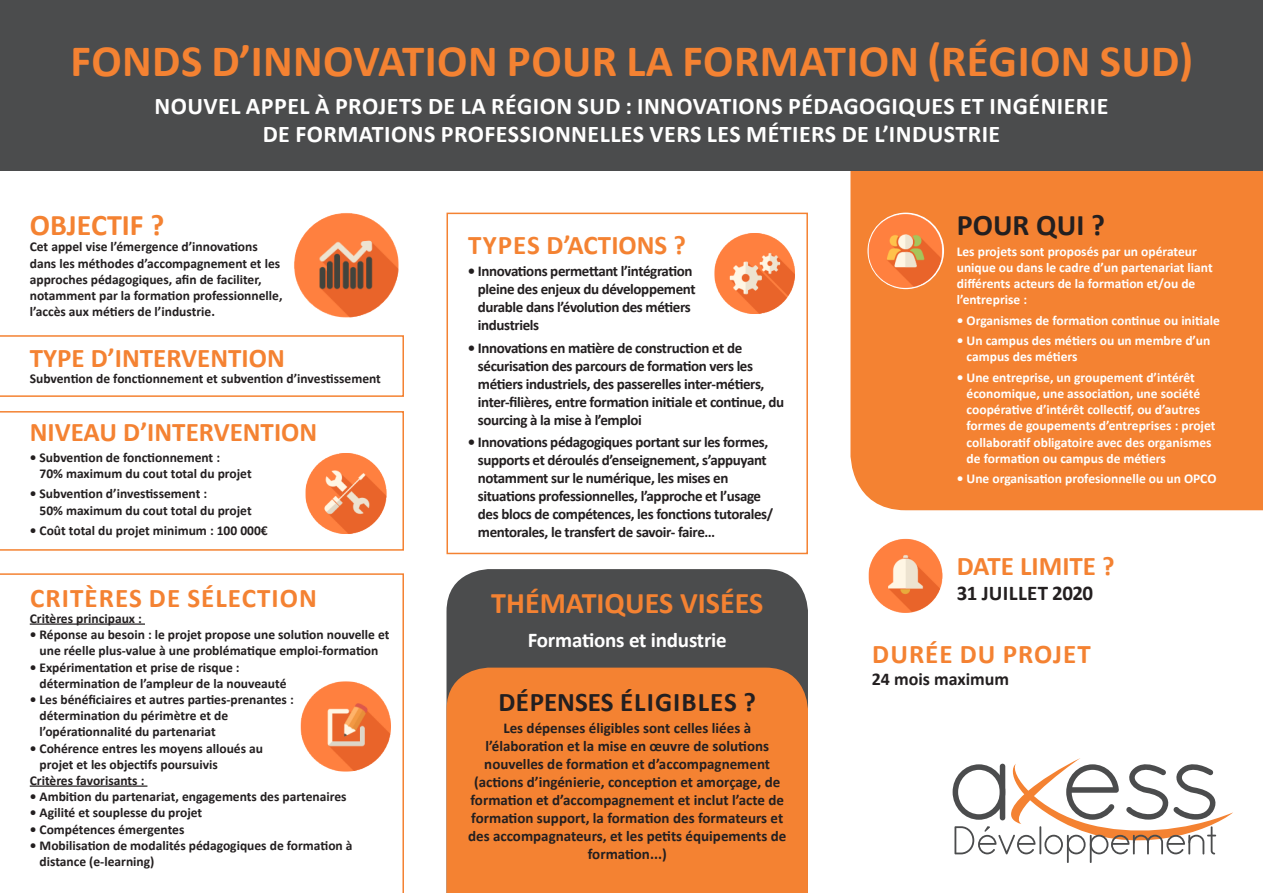
<style>
.page{position:relative;width:1263px;height:893px;background:#fff}
.page>*{position:absolute;margin:0;border:0;box-sizing:border-box;transform-origin:0 0}
.t1{font:700 45px "Calibri";letter-spacing:.01em;color:#f48232}
.t2{font:700 30px "Calibri";color:#f48232}
.t3{font:700 30px "Calibri";color:#231f20}
.t4{font:700 27px "Calibri";color:#f48232}
.t5{font:700 27px "Calibri";letter-spacing:.04em;color:#f48232}
.t6{font:700 27px "Calibri";letter-spacing:.03em;color:#231f20}
.t7{font:700 24px/28.8px "Calibri";letter-spacing:.02em;color:#fff;text-align:center}
.t8{font:700 21px "Calibri";letter-spacing:-.01em;color:#fff}
.t9{font:700 21px "Calibri";letter-spacing:.015em;color:#231f20}
.t10{font:700 18px "Calibri";color:#231f20}
.t11{font:700 15px/18px "Calibri";letter-spacing:-.025em;color:#231f20}
.t12{font:700 15px/18px "Calibri";color:#231f20;text-align:center}
.t13{font:700 13.5px/16.2px "Calibri";color:#231f20}
.t14{font:700 13.5px/16.2px "Calibri";color:#fff}
</style>
<div class="page">
<div style="left:850px;top:170px;width:413px;height:340px;background:#f48232"></div>
<svg style="left:446px;top:212px;width:362px;height:343px"></svg>
<div style="left:0;top:0;width:1263px;height:170px;background:#4b4c4d"></div>
<hr style="left:1067px;top:835px;width:2px;height:28px;background:#4b4c4d">
<hr style="left:1090px;top:835px;width:2px;height:28px;background:#4b4c4d">
<svg style="left:952px;top:758px;width:281px;height:102px"></svg>
<img style="left:867px;top:213px;width:77px;height:76px;border-radius:38px">
<img style="left:867px;top:538px;width:77px;height:76px;border-radius:38px">
<img style="left:293px;top:213px;width:107px;height:106px;border-radius:53px">
<img style="left:708px;top:227px;width:93px;height:93px;border-radius:47px">
<svg style="left:0;top:335px;width:404px;height:62px"></svg>
<svg style="left:0;top:411px;width:404px;height:140px"></svg>
<img style="left:300px;top:446px;width:93px;height:94px;border-radius:47px">
<div style="left:446px;top:569px;width:362px;height:99px;background:#4b4c4d"></div>
<div style="left:446px;top:668px;width:362px;height:225px;background:#f48232"></div>
<svg style="left:0;top:573px;width:404px;height:320px"></svg>
<img style="left:300px;top:680px;width:93px;height:93px;border-radius:47px">
<p class="t1" style="left:71px;top:33px;width:1124px">FONDS D’INNOVATION POUR LA FORMATION (RÉGION SUD)</p>
<p class="t7" style="left:154px;top:91px;width:955px">NOUVEL APPEL À PROJETS DE LA RÉGION SUD : INNOVATIONS PÉDAGOGIQUES ET INGÉNIERIE<br>DE FORMATIONS PROFESSIONNELLES VERS LES MÉTIERS DE L’INDUSTRIE</p>
<p class="t2" style="left:30px;top:206px;width:136px">OBJECTIF ?</p>
<p class="t13" style="left:30px;top:239px;width:254px">Cet appel vise l’émergence d’innovations dans les méthodes d’accompagnement et les approches pédagogiques, afin de faciliter, notamment par la formation professionnelle, l’accès aux métiers de l’industrie.</p>
<p class="t4" style="left:30px;top:341px;width:257px">TYPE D’INTERVENTION</p>
<p class="t13" style="left:30px;top:370px;width:353px">Subvention de fonctionnement et subvention d’investissement</p>
<p class="t4" style="left:30px;top:415px;width:289px">NIVEAU D’INTERVENTION</p>
<p class="t13" style="left:40px;top:449px;width:214px;text-indent:-10px">• Subvention de fonctionnement :<br>70% maximum du cout total du projet</p>
<p class="t13" style="left:40px;top:486px;width:214px;text-indent:-10px">• Subvention d’investissement :<br>50% maximum du cout total du projet</p>
<p class="t13" style="left:30px;top:522px;width:239px">• Coût total du projet minimum : 100 000€</p>
<p class="t5" style="left:30px;top:580px;width:288px">CRITÈRES DE SÉLECTION</p>
<p class="t13" style="left:30px;top:610px;width:114px">Critères principaux :</p>
<p class="t13" style="left:30px;top:626px;width:361px;text-align:center">• Réponse au besoin : le projet propose une solution nouvelle et une réelle plus-value à une problématique emploi-formation</p>
<p class="t13" style="left:40px;top:659px;width:248px;text-indent:-10px">• Expérimentation et prise de risque : détermination de l’ampleur de la nouveauté</p>
<p class="t13" style="left:40px;top:691px;width:256px;text-indent:-10px">• Les bénéficiaires et autres parties-prenantes : détermination du périmètre et de l’opérationnalité du partenariat</p>
<p class="t13" style="left:40px;top:740px;width:225px;text-indent:-10px">• Cohérence entres les moyens alloués au projet et les objectifs poursuivis</p>
<p class="t13" style="left:30px;top:772px;width:116px">Critères favorisants :</p>
<p class="t13" style="left:30px;top:788px;width:318px">• Ambition du partenariat, engagements des partenaires</p>
<p class="t13" style="left:30px;top:805px;width:174px">• Agilité et souplesse du projet</p>
<p class="t13" style="left:30px;top:821px;width:156px">• Compétences émergentes</p>
<p class="t13" style="left:40px;top:837px;width:315px;text-indent:-10px">• Mobilisation de modalités pédagogiques de formation à distance (e-learning)</p>
<p class="t4" style="left:468px;top:228px;width:219px">TYPES D’ACTIONS ?</p>
<p class="t11" style="left:478px;top:262px;width:219px;text-indent:-10px">• Innovations permettant l’intégration pleine des enjeux du développement durable dans l’évolution des métiers industriels</p>
<p class="t11" style="left:478px;top:339px;width:308px;text-indent:-10px">• Innovations en matière de construction et de sécurisation des parcours de formation vers les métiers industriels, des passerelles inter-métiers, inter-filières, entre formation initiale et continue, du sourcing à la mise à l’emploi</p>
<p class="t11" style="left:478px;top:433px;width:297px;text-indent:-10px">• Innovations pédagogiques portant sur les formes, supports et déroulés d’enseignement, s’appuyant notamment sur le numérique, les mises en situations professionnelles, l’approche et l’usage des blocs de compétences, les fonctions tutorales/ mentorales, le transfert de savoir- faire…</p>
<p class="t2" style="left:491px;top:584px;width:273px">THÉMATIQUES VISÉES</p>
<p class="t8" style="left:528px;top:626px;width:201px">Formations et industrie</p>
<p class="t6" style="left:498px;top:685px;width:259px">DÉPENSES ÉLIGIBLES ?</p>
<p class="t12" style="left:468px;top:719px;width:320px">Les dépenses éligibles sont celles liées à l’élaboration et la mise en œuvre de solutions nouvelles de formation et d’accompagnement (actions d’ingénierie, conception et amorçage, de formation et d’accompagnement et inclut l’acte de formation support, la formation des formateurs et des accompagnateurs, et les petits équipements de formation...)</p>
<p class="t3" style="left:957px;top:206px;width:150px">POUR QUI ?</p>
<p class="t14" style="left:957px;top:243px;width:257px">Les projets sont proposés par un opérateur unique ou dans le cadre d’un partenariat liant différents acteurs de la formation et/ou de l’entreprise :</p>
<p class="t14" style="left:957px;top:312px;width:265px">• Organismes de formation continue ou initiale</p>
<p class="t14" style="left:966px;top:332px;width:245px;text-indent:-10px">• Un campus des métiers ou un membre d’un campus des métiers</p>
<p class="t14" style="left:966px;top:369px;width:250px;text-indent:-10px">• Une entreprise, un groupement d’intérêt économique, une association, une société coopérative d’intérêt collectif, ou d’autres formes de goupements d’entreprises : projet collaboratif obligatoire avec des organismes de formation ou campus de métiers</p>
<p class="t14" style="left:957px;top:471px;width:261px">• Une organisation profesionnelle ou un OPCO</p>
<p class="t4" style="left:957px;top:549px;width:159px">DATE LIMITE ?</p>
<p class="t9" style="left:957px;top:580px;width:138px">31 JUILLET 2020</p>
<p class="t5" style="left:872px;top:637px;width:220px">DURÉE DU PROJET</p>
<p class="t10" style="left:872px;top:668px;width:139px">24 mois maximum</p>
</div>
